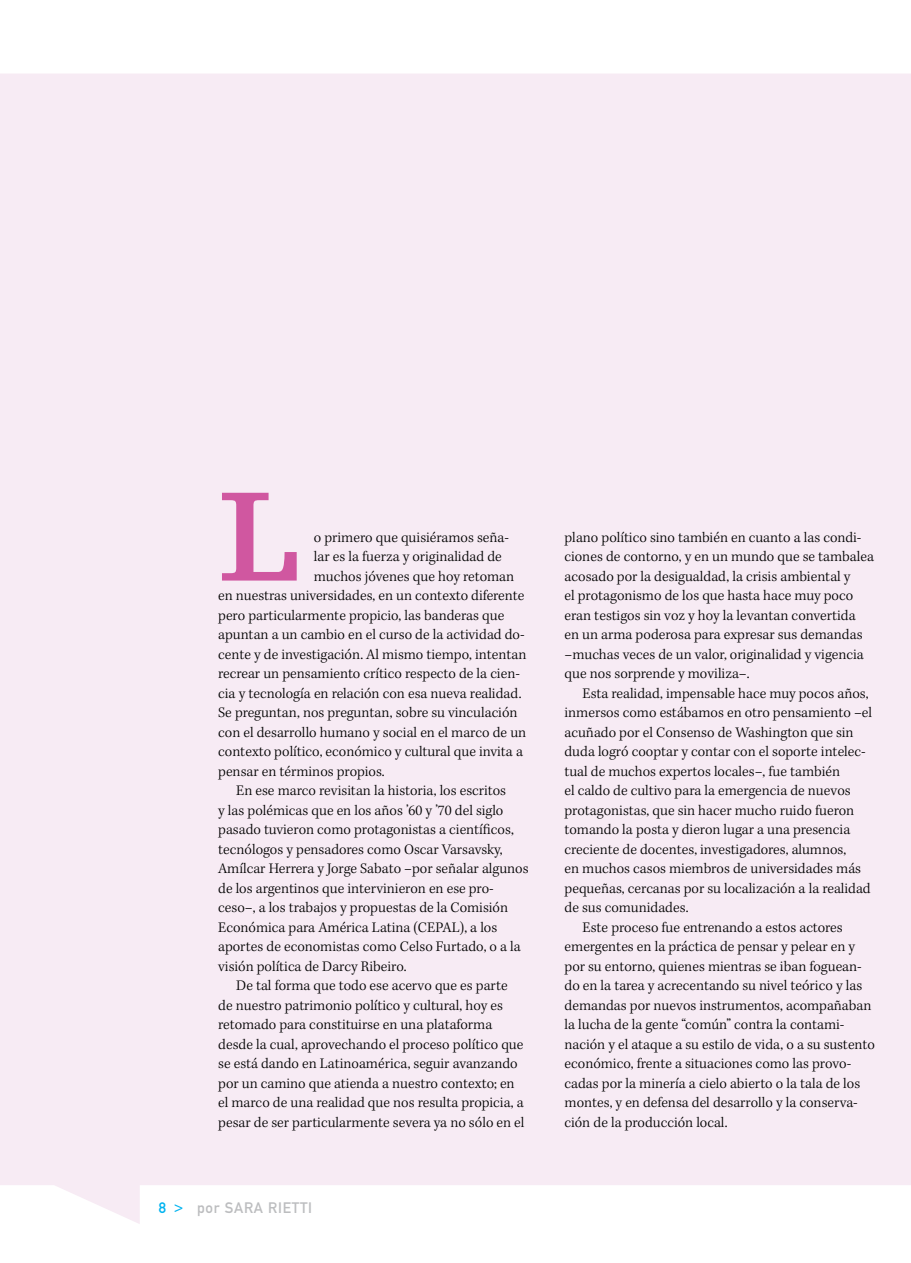
<style>
.page{position:relative;width:911px;height:1263px;background:#fff}
.page>*{position:absolute;margin:0;border:0;box-sizing:border-box;transform-origin:0 0}
.t1{font:700 134.7px "Egyptienne F";color:#d057a0}
.t2{font:300 15px/19.5px "Kepler Std";color:#000}
.t3{font:15px "DIN Mittelschrift";letter-spacing:.05em;color:#bcbdbf}
.s1{color:#00b3f0}
</style>
<div class="page">
<div style="left:0;top:74px;width:911px;height:1150px;background:#f7ebf4"></div>
<h1 class="t1" style="left:218px;top:462px;width:84px">L</h1>
<p class="t2" style="left:314px;top:528px;width:197px">o primero que quisiéramos seña-</p>
<p class="t2" style="left:314px;top:547px;width:189px">lar es la fuerza y originalidad de</p>
<p class="t2" style="left:314px;top:567px;width:202px">muchos jóvenes que hoy retoman</p>
<p class="t2" style="left:218px;top:586px;width:308px">en nuestras universidades, en un contexto diferente</p>
<p class="t2" style="left:218px;top:606px;width:288px">pero particularmente propicio, las banderas que</p>
<p class="t2" style="left:218px;top:625px;width:308px">apuntan a un cambio en el curso de la actividad do-</p>
<p class="t2" style="left:218px;top:645px;width:310px">cente y de investigación. Al mismo tiempo, intentan</p>
<p class="t2" style="left:218px;top:664px;width:303px">recrear un pensamiento crítico respecto de la cien-</p>
<p class="t2" style="left:218px;top:684px;width:305px">cia y tecnología en relación con esa nueva realidad.</p>
<p class="t2" style="left:218px;top:703px;width:301px">Se preguntan, nos preguntan, sobre su vinculación</p>
<p class="t2" style="left:218px;top:723px;width:309px">con el desarrollo humano y social en el marco de un</p>
<p class="t2" style="left:218px;top:742px;width:306px">contexto político, económico y cultural que invita a</p>
<p class="t2" style="left:218px;top:762px;width:168px">pensar en términos propios.</p>
<p class="t2" style="left:236px;top:781px;width:271px">En ese marco revisitan la historia, los escritos</p>
<p class="t2" style="left:218px;top:801px;width:287px">y las polémicas que en los años ’60 y ’70 del siglo</p>
<p class="t2" style="left:218px;top:820px;width:297px">pasado tuvieron como protagonistas a científicos,</p>
<p class="t2" style="left:218px;top:840px;width:286px">tecnólogos y pensadores como Oscar Varsavsky,</p>
<p class="t2" style="left:218px;top:859px;width:312px">Amílcar Herrera y Jorge Sabato –por señalar algunos</p>
<p class="t2" style="left:218px;top:879px;width:277px">de los argentinos que intervinieron en ese pro-</p>
<p class="t2" style="left:218px;top:898px;width:291px">ceso–, a los trabajos y propuestas de la Comisión</p>
<p class="t2" style="left:218px;top:918px;width:281px">Económica para América Latina (CEPAL), a los</p>
<p class="t2" style="left:218px;top:937px;width:304px">aportes de economistas como Celso Furtado, o a la</p>
<p class="t2" style="left:218px;top:957px;width:190px">visión política de Darcy Ribeiro.</p>
<p class="t2" style="left:236px;top:976px;width:273px">De tal forma que todo ese acervo que es parte</p>
<p class="t2" style="left:218px;top:996px;width:286px">de nuestro patrimonio político y cultural, hoy es</p>
<p class="t2" style="left:218px;top:1015px;width:276px">retomado para constituirse en una plataforma</p>
<p class="t2" style="left:218px;top:1035px;width:307px">desde la cual, aprovechando el proceso político que</p>
<p class="t2" style="left:218px;top:1054px;width:301px">se está dando en Latinoamérica, seguir avanzando</p>
<p class="t2" style="left:218px;top:1074px;width:298px">por un camino que atienda a nuestro contexto; en</p>
<p class="t2" style="left:218px;top:1093px;width:307px">el marco de una realidad que nos resulta propicia, a</p>
<p class="t2" style="left:218px;top:1113px;width:308px">pesar de ser particularmente severa ya no sólo en el</p>
<p class="t3" style="left:159px;top:1199px;width:155px"><span class="s1">8 &gt;</span> POR SARA RIETTI</p>
<p class="t2" style="left:565px;top:528px;width:311px">plano político sino también en cuanto a las condi&shy;ciones de contorno, y en un mundo que se tambalea acosado por la desigualdad, la crisis ambiental y<br>el protagonismo de los que hasta hace muy poco eran testigos sin voz y hoy la levantan convertida en un arma poderosa para expresar sus demandas –muchas veces de un valor, originalidad y vigencia que nos sorprende y moviliza–.</p>
<p class="t2" style="left:583px;top:684px;width:287px">Esta realidad, impensable hace muy pocos años,</p>
<p class="t2" style="left:565px;top:703px;width:309px">inmersos como estábamos en otro pensamiento –el</p>
<p class="t2" style="left:565px;top:723px;width:290px">acuñado por el Consenso de Washington que sin</p>
<p class="t2" style="left:565px;top:742px;width:303px">duda logró cooptar y contar con el soporte intelec-</p>
<p class="t2" style="left:565px;top:762px;width:277px">tual de muchos expertos locales–, fue también</p>
<p class="t2" style="left:565px;top:781px;width:288px">el caldo de cultivo para la emergencia de nuevos</p>
<p class="t2" style="left:565px;top:801px;width:291px">protagonistas, que sin hacer mucho ruido fueron</p>
<p class="t2" style="left:565px;top:820px;width:287px">tomando la posta y dieron lugar a una presencia</p>
<p class="t2" style="left:565px;top:840px;width:283px">creciente de docentes, investigadores, alumnos,</p>
<p class="t2" style="left:565px;top:859px;width:298px">en muchos casos miembros de universidades más</p>
<p class="t2" style="left:565px;top:879px;width:308px">pequeñas, cercanas por su localización a la realidad</p>
<p class="t2" style="left:565px;top:898px;width:125px">de sus comunidades.</p>
<p class="t2" style="left:583px;top:918px;width:262px">Este proceso fue entrenando a estos actores</p>
<p class="t2" style="left:565px;top:937px;width:292px">emergentes en la práctica de pensar y pelear en y</p>
<p class="t2" style="left:565px;top:957px;width:299px">por su entorno, quienes mientras se iban foguean-</p>
<p class="t2" style="left:565px;top:976px;width:299px">do en la tarea y acrecentando su nivel teórico y las</p>
<p class="t2" style="left:565px;top:996px;width:308px">demandas por nuevos instrumentos, acompañaban</p>
<p class="t2" style="left:565px;top:1015px;width:281px">la lucha de la gente “común” contra la contami-</p>
<p class="t2" style="left:565px;top:1035px;width:312px">nación y el ataque a su estilo de vida, o a su sustento</p>
<p class="t2" style="left:565px;top:1054px;width:288px">económico, frente a situaciones como las provo-</p>
<p class="t2" style="left:565px;top:1074px;width:297px">cadas por la minería a cielo abierto o la tala de los</p>
<p class="t2" style="left:565px;top:1093px;width:295px">montes, y en defensa del desarrollo y la conserva-</p>
<p class="t2" style="left:565px;top:1113px;width:165px">ción de la producción local.</p>
</div>
